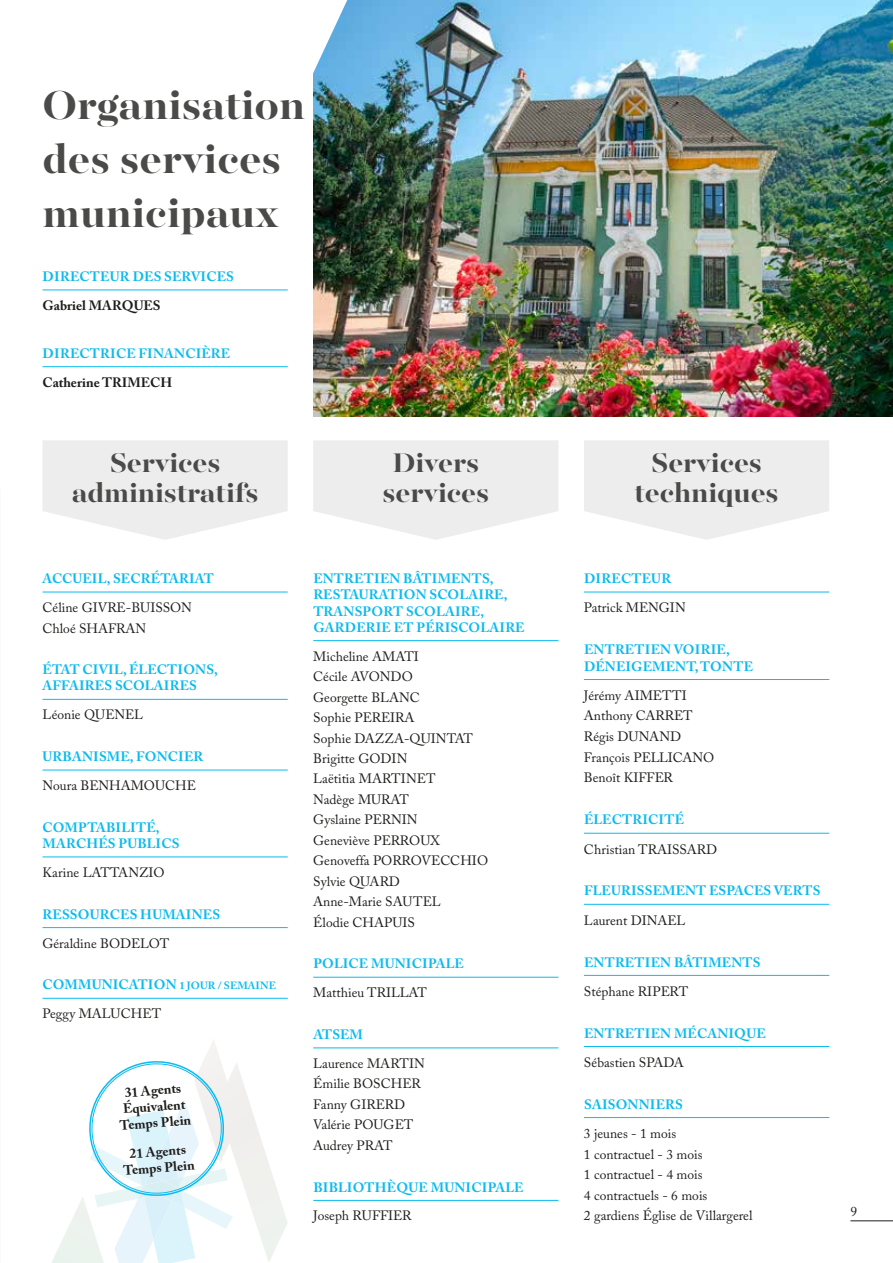
<style>
.page{position:relative;width:893px;height:1263px;background:#fff}
.page>*{position:absolute;margin:0;border:0;box-sizing:border-box;transform-origin:0 0}
.t1{font:700 45px/54px "Majesti Banner";color:#4a4a49}
.t2{font:700 30px/30px "Majesti Banner";letter-spacing:-.005em;color:#4a4a49;text-align:center}
.t3{font:13.5px/20.4px "Adobe Caslon Pro";color:#1d1d1b}
.t4{font:700 13.5px/16.2px "Adobe Caslon Pro";letter-spacing:.015em;color:#0bbbef}
.t5{font:700 13.5px/16.2px "Adobe Caslon Pro";color:#1d1d1b;text-align:center}
.s1{font-size:10.5px}
.s2{font-weight:400;color:#1d1d1b}
</style>
<div class="page">
<img style="left:313px;top:0;width:580px;height:417px">
<hr style="left:0;top:253px;width:1px;height:236px;background:#1d1d1b">
<svg style="left:313px;top:0;width:34px;height:80px"></svg>
<svg style="left:43px;top:440px;width:245px;height:100px"></svg>
<svg style="left:313px;top:440px;width:245px;height:100px"></svg>
<svg style="left:584px;top:440px;width:245px;height:100px"></svg>
<hr style="left:43px;top:290px;width:245px;height:1px;background:#0bbbef">
<hr style="left:43px;top:592px;width:245px;height:1px;background:#0bbbef">
<hr style="left:43px;top:699px;width:245px;height:1px;background:#0bbbef">
<hr style="left:43px;top:770px;width:245px;height:1px;background:#0bbbef">
<hr style="left:43px;top:856px;width:245px;height:1px;background:#0bbbef">
<hr style="left:43px;top:927px;width:245px;height:1px;background:#0bbbef">
<hr style="left:43px;top:998px;width:245px;height:1px;background:#0bbbef">
<hr style="left:313px;top:640px;width:245px;height:1px;background:#0bbbef">
<hr style="left:313px;top:977px;width:245px;height:1px;background:#0bbbef">
<hr style="left:313px;top:1047px;width:245px;height:1px;background:#0bbbef">
<hr style="left:313px;top:1200px;width:245px;height:1px;background:#0bbbef">
<hr style="left:584px;top:592px;width:245px;height:1px;background:#0bbbef">
<hr style="left:584px;top:679px;width:245px;height:1px;background:#0bbbef">
<hr style="left:584px;top:833px;width:245px;height:1px;background:#0bbbef">
<hr style="left:584px;top:904px;width:245px;height:1px;background:#0bbbef">
<hr style="left:584px;top:975px;width:245px;height:1px;background:#0bbbef">
<hr style="left:584px;top:1046px;width:245px;height:1px;background:#0bbbef">
<hr style="left:584px;top:1117px;width:245px;height:1px;background:#0bbbef">
<hr style="left:43px;top:366px;width:245px;height:1px;background:#0bbbef">
<svg style="left:51px;top:1040px;width:237px;height:223px"></svg>
<hr style="left:850px;top:1220px;width:43px;height:1px;background:#1d1d1b">
<h1 class="t1" style="left:43px;top:81px;width:264px">Organisation des services municipaux</h1>
<p class="t4" style="left:43px;top:268px;width:193px">DIRECTEUR DES SERVICES</p>
<p class="t5" style="left:43px;top:297px;width:120px">Gabriel MARQUES</p>
<p class="t4" style="left:43px;top:345px;width:189px">DIRECTRICE FINANCIÈRE</p>
<p class="t5" style="left:43px;top:374px;width:131px">Catherine TRIMECH</p>
<h2 class="t2" style="left:72px;top:450px;width:188px">Services administratifs</h2>
<h2 class="t2" style="left:635px;top:450px;width:145px">Services techniques</h2>
<h2 class="t2" style="left:383px;top:450px;width:108px">Divers services</h2>
<p class="t4" style="left:43px;top:570px;width:173px">ACCUEIL, SECRÉTARIAT</p>
<p class="t3" style="left:43px;top:597px;width:151px">Céline GIVRE-BUISSON<br>Chloé SHAFRAN</p>
<p class="t4" style="left:43px;top:661px;width:177px">ÉTAT CIVIL, ÉLECTIONS,<br>AFFAIRES SCOLAIRES</p>
<p class="t3" style="left:43px;top:704px;width:102px">Léonie QUENEL</p>
<p class="t4" style="left:43px;top:748px;width:162px">URBANISME, FONCIER</p>
<p class="t3" style="left:43px;top:775px;width:155px">Noura BENHAMOUCHE</p>
<p class="t4" style="left:43px;top:819px;width:138px">COMPTABILITÉ,<br>MARCHÉS PUBLICS</p>
<p class="t3" style="left:43px;top:862px;width:124px">Karine LATTANZIO</p>
<p class="t4" style="left:43px;top:906px;width:179px">RESSOURCES HUMAINES</p>
<p class="t3" style="left:43px;top:933px;width:128px">Géraldine BODELOT</p>
<p class="t4" style="left:43px;top:970px;width:235px;line-height:29px">COMMUNICATION <span class="s1">1 JOUR / SEMAINE<br></span><span class="s2">Peggy MALUCHET</span></p>
<p class="t5" style="left:117px;top:1084px;width:73px;rotate:-4deg">31 Agents<br>Équivalent<br>Temps Plein</p>
<p class="t5" style="left:122px;top:1146px;width:73px;rotate:-4deg">21 Agents<br>Temps Plein</p>
<p class="t4" style="left:313px;top:570px;width:213px">ENTRETIEN BÂTIMENTS,<br>RESTAURATION SCOLAIRE,<br>TRANSPORT SCOLAIRE,<br>GARDERIE ET PÉRISCOLAIRE</p>
<p class="t3" style="left:313px;top:646px;width:176px">Micheline AMATI<br>Cécile AVONDO<br>Georgette BLANC<br>Sophie PEREIRA<br>Sophie DAZZA-QUINTAT<br>Brigitte GODIN<br>Laëtitia MARTINET<br>Nadège MURAT<br>Gyslaine PERNIN<br>Geneviève PERROUX<br>Genoveffa PORROVECCHIO<br>Sylvie QUARD<br>Anne-Marie SAUTEL<br>Élodie CHAPUIS</p>
<p class="t4" style="left:313px;top:955px;width:152px">POLICE MUNICIPALE</p>
<p class="t3" style="left:313px;top:982px;width:115px">Matthieu TRILLAT</p>
<p class="t4" style="left:313px;top:1026px;width:51px">ATSEM</p>
<p class="t3" style="left:313px;top:1053px;width:113px">Laurence MARTIN<br>Émilie BOSCHER<br>Fanny GIRERD<br>Valérie POUGET<br>Audrey PRAT</p>
<p class="t4" style="left:313px;top:1179px;width:212px">BIBLIOTHÈQUE MUNICIPALE</p>
<p class="t3" style="left:313px;top:1205px;width:100px">Joseph RUFFIER</p>
<p class="t4" style="left:584px;top:570px;width:89px">DIRECTEUR</p>
<p class="t3" style="left:584px;top:597px;width:103px">Patrick MENGIN</p>
<p class="t4" style="left:584px;top:641px;width:171px">ENTRETIEN VOIRIE,<br>DÉNEIGEMENT, TONTE</p>
<p class="t3" style="left:584px;top:685px;width:132px">Jérémy AIMETTI<br>Anthony CARRET<br>Régis DUNAND<br>François PELLICANO<br>Benoît KIFFER</p>
<p class="t4" style="left:584px;top:811px;width:102px">ÉLECTRICITÉ</p>
<p class="t3" style="left:584px;top:839px;width:135px">Christian TRAISSARD</p>
<p class="t4" style="left:584px;top:883px;width:238px">FLEURISSEMENT ESPACES VERTS</p>
<p class="t3" style="left:584px;top:910px;width:103px">Laurent DINAEL</p>
<p class="t4" style="left:584px;top:954px;width:178px">ENTRETIEN BÂTIMENTS</p>
<p class="t3" style="left:584px;top:981px;width:106px">Stéphane RIPERT</p>
<p class="t4" style="left:584px;top:1025px;width:183px">ENTRETIEN MÉCANIQUE</p>
<p class="t3" style="left:584px;top:1052px;width:102px">Sébastien SPADA</p>
<p class="t4" style="left:584px;top:1096px;width:100px">SAISONNIERS</p>
<p class="t3" style="left:584px;top:1123px;width:170px">3 jeunes - 1 mois<br>1 contractuel - 3 mois<br>1 contractuel - 4 mois<br>4 contractuels - 6 mois<br>2 gardiens Église de Villargerel</p>
<p class="t3" style="left:850px;top:1201px;width:8px">9</p>
</div>
